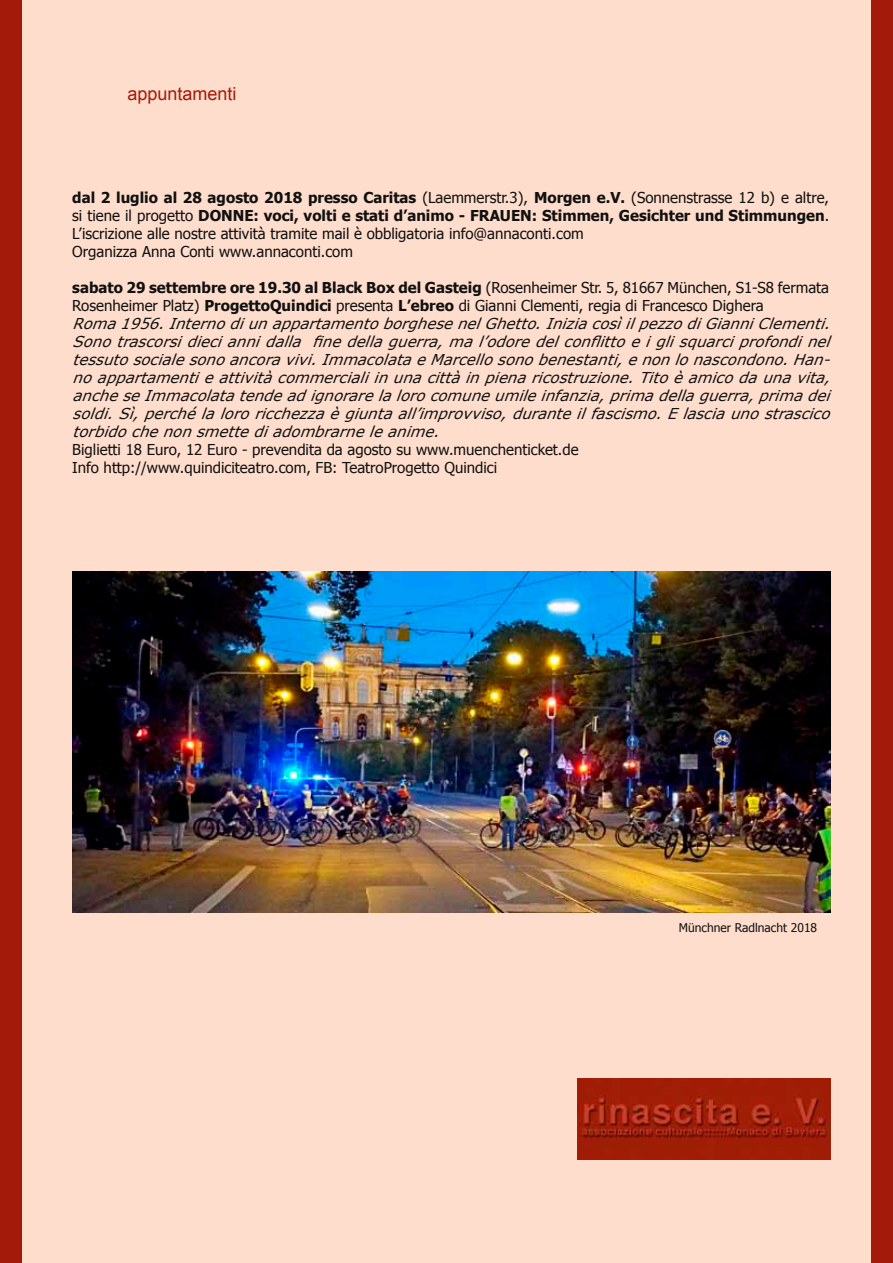
<style>
.page{position:relative;width:893px;height:1263px;background:#fdc}
.page>*{position:absolute;margin:0;border:0;box-sizing:border-box;transform-origin:0 0}
.t1{font:18px "Arial";color:#a3190a}
.t2{font:15px/18px "Tahoma";color:#111}
.t3{font:italic 15px/18px "Verdana";color:#111;text-align:justify}
.t4{font:12px "Tahoma";color:#111}
.s1{font-weight:700}
</style>
<div class="page">
<div style="left:0;top:0;width:21px;height:1263px;background:#a3190a"></div>
<div style="left:872px;top:0;width:21px;height:1263px;background:#a3190a"></div>
<img style="left:72px;top:572px;width:758px;height:341px">
<img style="left:577px;top:1078px;width:253px;height:81px">
<p class="t1" style="left:127px;top:81px;width:111px">appuntamenti</p>
<p class="t2" style="left:72px;top:189px;width:758px"><span class="s1">dal 2 luglio al 28 agosto 2018 presso Caritas</span> (Laemmerstr.3), <span class="s1">Morgen e.V.</span> (Sonnenstrasse 12 b) e altre, si tiene il progetto <span class="s1">DONNE: voci, volti e stati d’animo - FRAUEN: Stimmen, Gesichter und Stimmungen</span>.<br>L’iscrizione alle nostre attività tramite mail è obbligatoria info@annaconti.com<br>Organizza Anna Conti www.annaconti.com</p>
<p class="t2" style="left:72px;top:279px;width:758px"><span class="s1">sabato 29 settembre ore 19.30 al Black Box del Gasteig</span> (Rosenheimer Str. 5, 81667 München, S1-S8 fermata<br>Rosenheimer Platz) <span class="s1">ProgettoQuindici</span> presenta <span class="s1">L’ebreo</span> di Gianni Clementi, regia di Francesco Dighera</p>
<p class="t3" style="left:72px;top:314px;width:766px">Roma1956.InternodiunappartamentoborghesenelGhetto.IniziacosìilpezzodiGianniClementi.<br>Sonotrascorsidieciannidalla finedellaguerra,mal’odoredelconflittoeiglisquarciprofondinel tessutosocialesonoancoravivi.ImmacolataeMarcellosonobenestanti,enonlonascondono.Han&shy;noappartamentieattivitàcommercialiinunacittàinpienaricostruzione.Titoèamicodaunavita, ancheseImmacolatatendeadignorarelalorocomuneumileinfanzia,primadellaguerra,primadei soldi.Sì,perchélalororicchezzaègiuntaall’improvviso,duranteilfascismo.Elasciaunostrascico torbidochenonsmettediadombrarneleanime.</p>
<p class="t2" style="left:72px;top:441px;width:508px">Biglietti 18 Euro, 12 Euro - prevendita da agosto su www.muenchenticket.de<br>Info http://www.quindiciteatro.com, FB: TeatroProgetto Quindici</p>
<p class="t4" style="left:679px;top:919px;width:140px">Münchner Radlnacht 2018</p>
</div>
